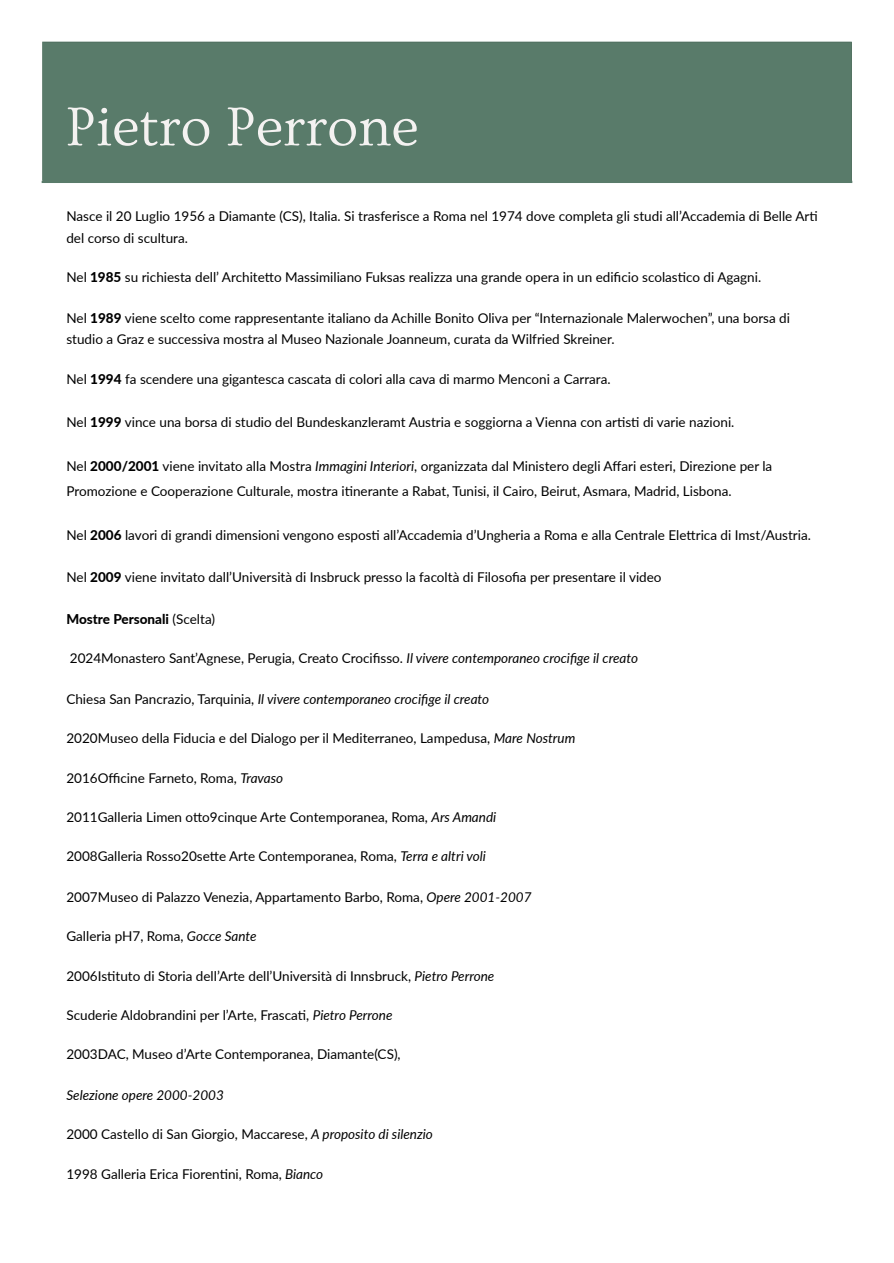
<style>
.page{position:relative;width:894px;height:1263px;background:#fff}
.page>*{position:absolute;margin:0;border:0;box-sizing:border-box;transform-origin:0 0}
.t1{font:57px "Ovo";color:#f4f2f1}
.t2{font:13.5px/21.3px "Lato";color:#000}
.t3{font:italic 13.5px "Lato";color:#000}
.t4{font:800 13.5px "Lato";color:#000}
.s1{font-weight:800}
.s2{font-style:italic}
.s3{font-weight:400}
.s4{font-style:normal}
</style>
<div class="page">
<div style="left:42px;top:42px;width:809px;height:140px;background:#597b6a"></div>
<hr style="left:42px;top:181px;width:810px;height:2px;background:#597b6a">
<p class="t1" style="left:66px;top:96px;width:354px">Pietro Perrone</p>
<p class="t2" style="left:66px;top:205px;width:748px">Nasce il 20 Luglio 1956 a Diamante (CS), Italia. Si trasferisce a Roma nel 1974 dove completa gli studi all’Accademia di Belle Arti del corso di scultura.</p>
<p class="t2" style="left:66px;top:266px;width:696px">Nel <span class="s1">1985</span> su richiesta dell’ Architetto Massimiliano Fuksas realizza una grande opera in un edificio scolastico di Agagni.</p>
<p class="t2" style="left:66px;top:307px;width:725px">Nel <span class="s1">1989</span> viene scelto come rappresentante italiano da Achille Bonito Oliva per “Internazionale Malerwochen”, una borsa di studio a Graz e successiva mostra al Museo Nazionale Joanneum, curata da Wilfried Skreiner.</p>
<p class="t2" style="left:66px;top:369px;width:545px">Nel <span class="s1">1994</span> fa scendere una gigantesca cascata di colori alla cava di marmo Menconi a Carrara.</p>
<p class="t2" style="left:66px;top:411px;width:669px">Nel <span class="s1">1999</span> vince una borsa di studio del Bundeskanzleramt Austria e soggiorna a Vienna con artisti di varie nazioni.</p>
<p class="t2" style="left:66px;top:453px;width:707px;line-height:24.8px">Nel <span class="s1">2000/2001</span> viene invitato alla Mostra <span class="s2">Immagini Interiori</span>, organizzata dal Ministero degli Affari esteri, Direzione per la<br>Promozione e Cooperazione Culturale, mostra itinerante a Rabat, Tunisi, il Cairo, Beirut, Asmara, Madrid, Lisbona.</p>
<p class="t2" style="left:66px;top:524px;width:745px">Nel <span class="s1">2006</span> lavori di grandi dimensioni vengono esposti all’Accademia d’Ungheria a Roma e alla Centrale Elettrica di Imst/Austria.</p>
<p class="t2" style="left:66px;top:567px;width:596px">Nel <span class="s1">2009</span> viene invitato dall’Università di Insbruck presso la facoltà di Filosofia per presentare il video</p>
<h1 class="t4" style="left:66px;top:611px;width:150px">Mostre Personali <span class="s3">(Scelta)</span></h1>
<p class="t2" style="left:70px;top:648px;width:569px">2024Monastero Sant’Agnese, Perugia, Creato Crocifi sso. <span class="s2">Il vivere contemporaneo crocifige il creato</span></p>
<p class="t3" style="left:66px;top:691px;width:424px"><span class="s4">Chiesa San Pancrazio, Tarquinia,</span> Il vivere contemporaneo crocifige il creato</p>
<p class="t2" style="left:66px;top:727px;width:510px">2020Museo della Fiducia e del Dialogo per il Mediterraneo, Lampedusa, <span class="s2">Mare Nostrum</span></p>
<p class="t2" style="left:66px;top:767px;width:218px">2016Officine Farneto, Roma, <span class="s2">Travaso</span></p>
<p class="t2" style="left:66px;top:806px;width:431px">2011Galleria Limen otto9cinque Arte Contemporanea, Roma, <span class="s2">Ars Amandi</span></p>
<p class="t2" style="left:66px;top:846px;width:421px">2008Galleria Rosso20sette Arte Contemporanea, Roma, <span class="s2">Terra e altri voli</span></p>
<p class="t2" style="left:66px;top:886px;width:466px">2007Museo di Palazzo Venezia, Appartamento Barbo, Roma, <span class="s2">Opere 2001-2007</span></p>
<p class="t2" style="left:66px;top:925px;width:192px">Galleria pH7, Roma, <span class="s2">Gocce Sante</span></p>
<p class="t2" style="left:66px;top:965px;width:429px">2006Istituto di Storia dell’Arte dell’Università di Innsbruck, <span class="s2">Pietro Perrone</span></p>
<p class="t2" style="left:66px;top:1004px;width:327px">Scuderie Aldobrandini per l’Arte, Frascati, <span class="s2">Pietro Perrone</span></p>
<p class="t2" style="left:66px;top:1044px;width:335px">2003DAC, Museo d’Arte Contemporanea, Diamante(CS),</p>
<p class="t3" style="left:66px;top:1087px;width:159px">Selezione opere 2000-2003</p>
<p class="t2" style="left:66px;top:1123px;width:368px">2000 Castello di San Giorgio, Maccarese, <span class="s2">A proposito di silenzio</span></p>
<p class="t2" style="left:66px;top:1163px;width:258px">1998 Galleria Erica Fiorentini, Roma, <span class="s2">Bianco</span></p>
</div>
